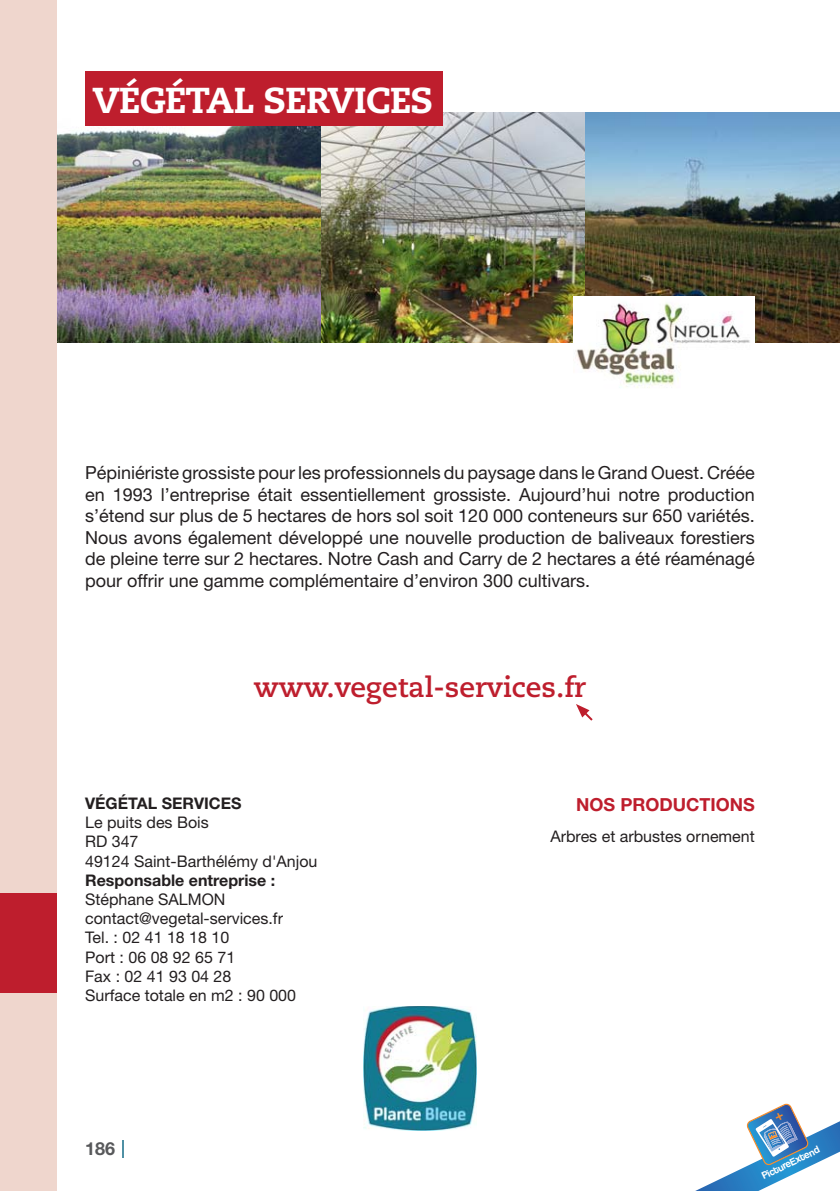
<style>
.page{position:relative;width:840px;height:1191px;background:#fff}
.page>*{position:absolute;margin:0;border:0;box-sizing:border-box;transform-origin:0 0}
.t1{font:800 36px "Caecilia LT Std";letter-spacing:-.02em;color:#fff}
.t2{font:700 28px "Caecilia LT Std";color:#be1e2d}
.t3{font:18px/21.6px "Helvetica Neue LT Std";color:#231f20;text-align:justify}
.t4{font:700 18px "Helvetica Neue LT Std";color:#be1e2d}
.t5{font:700 18px "Helvetica Neue LT Std";color:#58595b}
.t6{font:16px/19.2px "Helvetica Neue LT Std";color:#231f20}
.t7{font:700 16px "Helvetica Neue LT Std";color:#231f20}
.t8{font:10.6px "Coolvetica Rg";color:#fff}
</style>
<div class="page">
<img style="left:363px;top:1006px;width:113px;height:124px">
<svg style="left:122px;top:1140px;width:1px;height:17px"></svg>
<img style="left:57px;top:113px;width:782px;height:229px">
<div style="left:0;top:0;width:57px;height:1191px;background:#efd6cd"></div>
<div style="left:0;top:893px;width:57px;height:99px;background:#be1e2d"></div>
<div style="left:85px;top:72px;width:357px;height:54px;background:#be1e2d"></div>
<svg style="left:576px;top:704px;width:16px;height:16px"></svg>
<img style="left:573px;top:296px;width:181px;height:92px">
<svg style="left:695px;top:1103px;width:144px;height:88px"></svg>
<h1 class="t1" style="left:92px;top:79px;width:342px">VÉGÉTAL SERVICES</h1>
<p class="t3" style="left:85px;top:464px;width:671px">Pépiniériste grossiste pour les professionnels du paysage dans le Grand Ouest. Créée en 1993 l’entreprise était essentiellement grossiste. Aujourd’hui notre production s’étend sur plus de 5 hectares de hors sol soit 120 000 conteneurs sur 650 variétés.<br>Nous avons également développé une nouvelle production de baliveaux forestiers de pleine terre sur 2 hectares. Notre Cash and Carry de 2 hectares a été réaménagé pour offrir une gamme complémentaire d’environ 300 cultivars.</p>
<h2 class="t2" style="left:254px;top:671px;width:333px">www.vegetal-services.fr</h2>
<p class="t7" style="left:85px;top:794px;width:158px">VÉGÉTAL SERVICES</p>
<p class="t6" style="left:85px;top:815px;width:234px">Le puits des Bois<br>RD 347<br>49124 Saint-Barthélémy d'Anjou</p>
<p class="t7" style="left:85px;top:871px;width:191px">Responsable entreprise :</p>
<p class="t6" style="left:85px;top:891px;width:212px">Stéphane SALMON contact@vegetal-services.fr<br>Tel. : 02 41 18 18 10<br>Port : 06 08 92 65 71<br>Fax : 02 41 93 04 28<br>Surface totale en m2 : 90 000</p>
<p class="t4" style="left:576px;top:794px;width:180px">NOS PRODUCTIONS</p>
<p class="t6" style="left:550px;top:828px;width:206px">Arbres et arbustes ornement</p>
<p class="t5" style="left:85px;top:1138px;width:32px">186</p>
<p class="t8" style="left:759px;top:1170px;width:64px;rotate:-26deg">PictureExtend</p>
</div>
